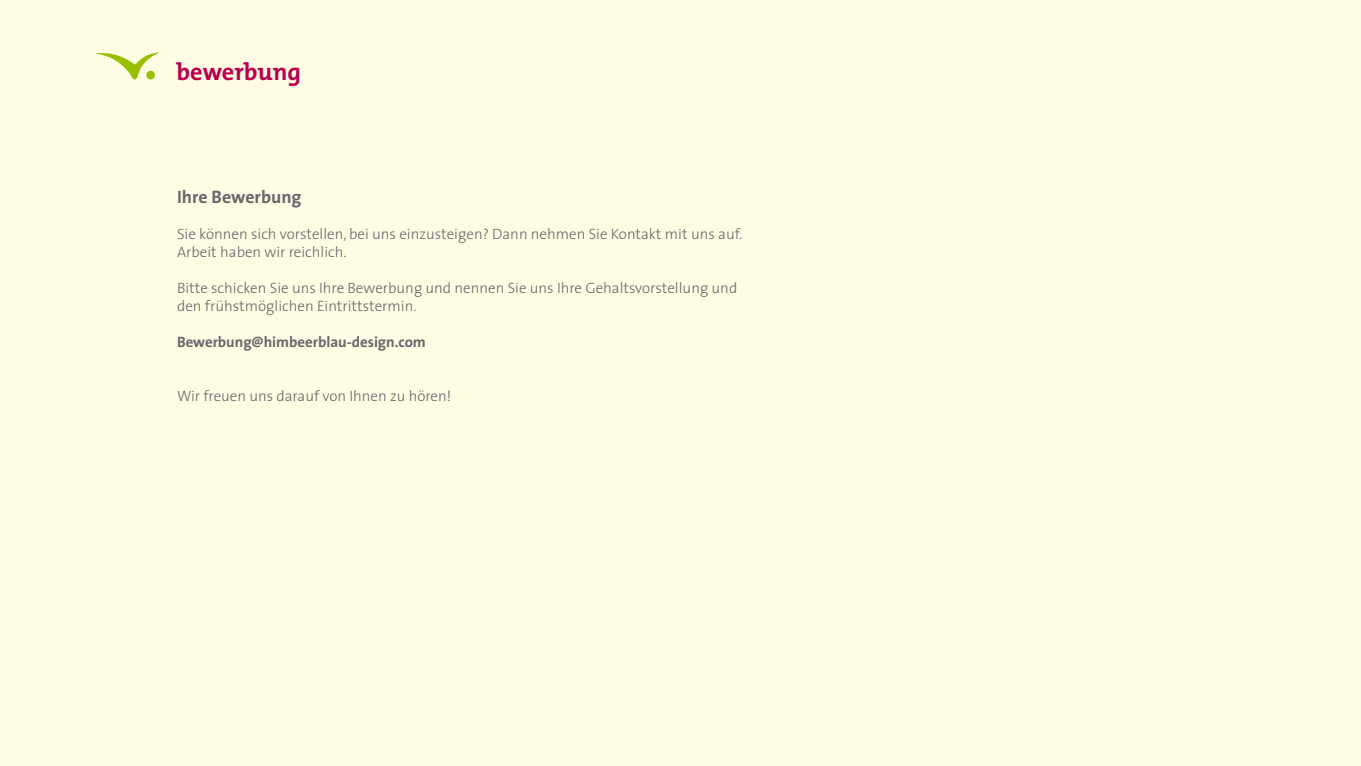
<style>
.page{position:relative;width:1361px;height:766px;background:#fff}
.page>*{position:absolute;margin:0;border:0;box-sizing:border-box;transform-origin:0 0}
.t1{font:700 24.3px "The Mix";color:#b9004e}
.t2{font:700 18px "The Sans";color:#68676b}
.t3{font:300 15px/18px "The Sans";color:#68676b}
.t4{font:700 15px "The Sans";letter-spacing:-.005em;color:#68676b}
</style>
<div class="page">
<div style="left:0;top:0;width:1361px;height:765px;background:#fffce4"></div>
<svg style="left:96px;top:52px;width:63px;height:27px"></svg>
<div style="left:146px;top:71px;width:9px;height:8px;background:#98c000;border-radius:50%"></div>
<h1 class="t1" style="left:177px;top:52px;width:126px">bewerbung</h1>
<p class="t2" style="left:177px;top:182px;width:126px">Ihre Bewerbung</p>
<p class="t3" style="left:177px;top:224px;width:567px">Sie können sich vorstellen, bei uns einzusteigen? Dann nehmen Sie Kontakt mit uns auf.<br>Arbeit haben wir reichlich.</p>
<p class="t3" style="left:177px;top:278px;width:562px">Bitte schicken Sie uns Ihre Bewerbung und nennen Sie uns Ihre Gehaltsvorstellung und den frühstmöglichen Eintrittstermin.</p>
<p class="t4" style="left:177px;top:329px;width:250px">Bewerbung@himbeerblau-design.com</p>
<p class="t3" style="left:177px;top:386px;width:276px">Wir freuen uns darauf von Ihnen zu hören!</p>
</div>
